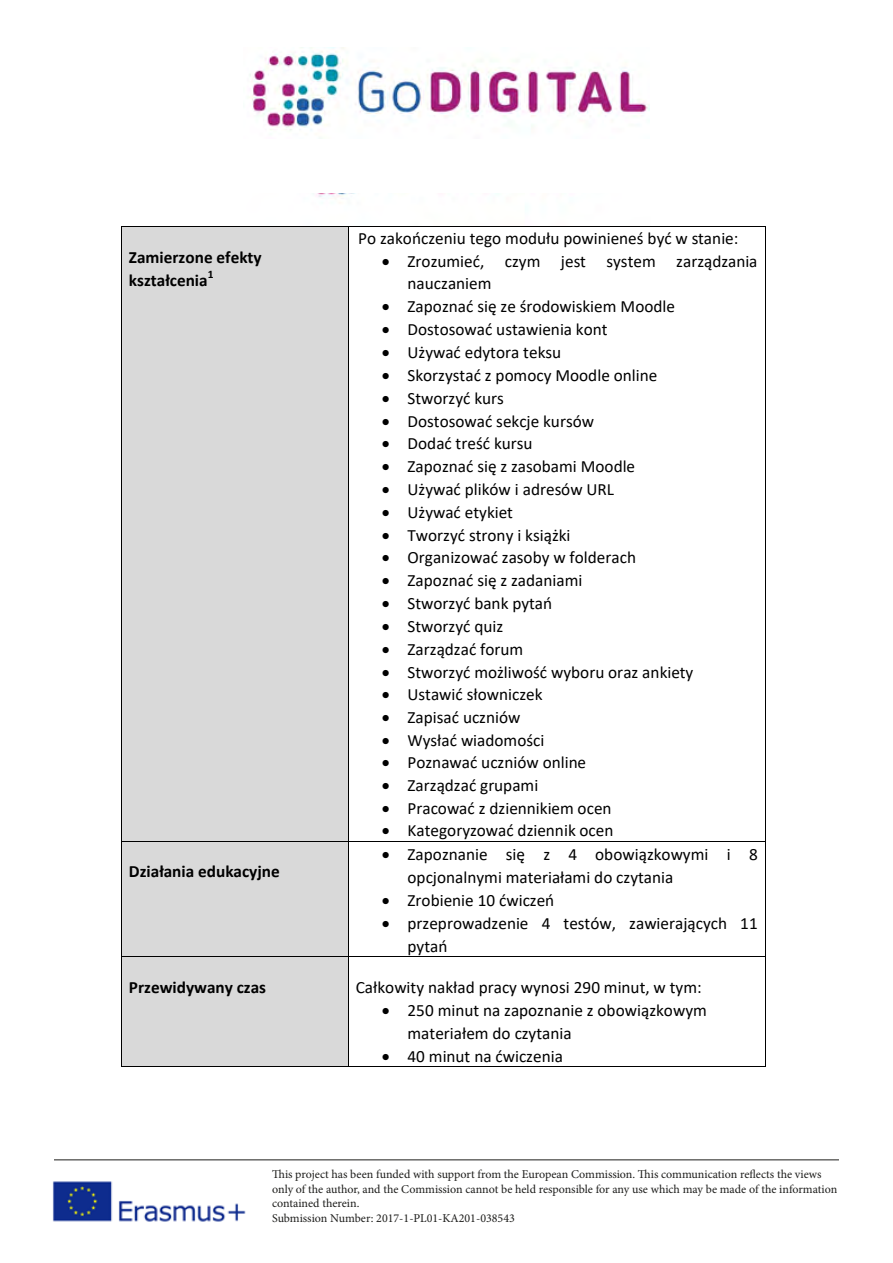
<style>
.page{position:relative;width:893px;height:1263px;background:#fff}
.page>*{position:absolute;margin:0;border:0;box-sizing:border-box;transform-origin:0 0}
.t1{font:17.25px/23px "Calibri";color:#000}
.t2{font:700 17.25px/23px "Calibri";color:#000}
.t3{font:12px/14.4px "Minion Pro";color:#1d1d1b}
.t4{font:700 11.55px "Calibri";color:#000}
</style>
<div class="page">
<img style="left:249px;top:48px;width:401px;height:83px">
<img style="left:52px;top:1181px;width:194px;height:41px">
<hr style="left:54px;top:1159px;width:785px;height:1px;background:#1d1d1b">
<img style="left:316px;top:193px;width:183px;height:4px">
<div style="left:122px;top:227px;width:226px;height:614px;background:#d9d9d9"></div>
<hr style="left:122px;top:226px;width:226px;height:1px;background:#000">
<hr style="left:348px;top:226px;width:417px;height:1px;background:#000">
<hr style="left:121px;top:227px;width:1px;height:614px;background:#000">
<hr style="left:348px;top:227px;width:1px;height:614px;background:#000">
<hr style="left:765px;top:227px;width:1px;height:614px;background:#000">
<div style="left:122px;top:842px;width:226px;height:114px;background:#d9d9d9"></div>
<hr style="left:122px;top:841px;width:226px;height:1px;background:#000">
<hr style="left:348px;top:841px;width:417px;height:1px;background:#000">
<hr style="left:121px;top:842px;width:1px;height:114px;background:#000">
<hr style="left:348px;top:842px;width:1px;height:114px;background:#000">
<hr style="left:765px;top:842px;width:1px;height:114px;background:#000">
<div style="left:122px;top:957px;width:226px;height:109px;background:#d9d9d9"></div>
<hr style="left:122px;top:956px;width:226px;height:1px;background:#000">
<hr style="left:348px;top:956px;width:417px;height:1px;background:#000">
<hr style="left:121px;top:957px;width:1px;height:109px;background:#000">
<hr style="left:122px;top:1066px;width:226px;height:1px;background:#000">
<hr style="left:348px;top:957px;width:1px;height:109px;background:#000">
<hr style="left:348px;top:1066px;width:417px;height:1px;background:#000">
<hr style="left:765px;top:957px;width:1px;height:109px;background:#000">
<p class="t2" style="left:129px;top:245px;width:134px">Zamierzone efekty kształcenia</p>
<p class="t4" style="left:208px;top:266px;width:7px">1</p>
<p class="t2" style="left:129px;top:860px;width:152px">Działania edukacyjne</p>
<p class="t1" style="left:358px;top:226px;width:382px">Po zakończeniu tego modułu powinieneś być w stanie:</p>
<p class="t1" style="left:407px;top:249px;width:352px;text-indent:-26px">• Zrozumieć, czym jest system zarządzania nauczaniem</p>
<p class="t1" style="left:382px;top:295px;width:295px">• Zapoznać się ze środowiskiem Moodle</p>
<p class="t1" style="left:382px;top:318px;width:227px">• Dostosować ustawienia kont</p>
<p class="t1" style="left:382px;top:341px;width:181px">• Używać edytora teksu</p>
<p class="t1" style="left:382px;top:363px;width:277px">• Skorzystać z pomocy Moodle online</p>
<p class="t1" style="left:382px;top:387px;width:124px">• Stworzyć kurs</p>
<p class="t1" style="left:382px;top:409px;width:214px">• Dostosować sekcje kursów</p>
<p class="t1" style="left:382px;top:431px;width:152px">• Dodać treść kursu</p>
<p class="t1" style="left:382px;top:454px;width:255px">• Zapoznać się z zasobami Moodle</p>
<p class="t1" style="left:382px;top:477px;width:234px">• Używać plików i adresów URL</p>
<p class="t1" style="left:382px;top:500px;width:133px">• Używać etykiet</p>
<p class="t1" style="left:382px;top:523px;width:190px">• Tworzyć strony i książki</p>
<p class="t1" style="left:382px;top:545px;width:256px">• Organizować zasoby w folderach</p>
<p class="t1" style="left:382px;top:568px;width:202px">• Zapoznać się z zadaniami</p>
<p class="t1" style="left:382px;top:591px;width:172px">• Stworzyć bank pytań</p>
<p class="t1" style="left:382px;top:614px;width:123px">• Stworzyć quiz</p>
<p class="t1" style="left:382px;top:637px;width:143px">• Zarządzać forum</p>
<p class="t1" style="left:382px;top:660px;width:313px">• Stworzyć możliwość wyboru oraz ankiety</p>
<p class="t1" style="left:382px;top:682px;width:162px">• Ustawić słowniczek</p>
<p class="t1" style="left:382px;top:705px;width:140px">• Zapisać uczniów</p>
<p class="t1" style="left:382px;top:728px;width:164px">• Wysłać wiadomości</p>
<p class="t1" style="left:382px;top:751px;width:206px">• Poznawać uczniów online</p>
<p class="t1" style="left:382px;top:774px;width:158px">• Zarządzać grupami</p>
<p class="t1" style="left:382px;top:797px;width:231px">• Pracować z dziennikiem ocen</p>
<p class="t1" style="left:382px;top:818px;width:233px">• Kategoryzować dziennik ocen</p>
<p class="t1" style="left:407px;top:842px;width:352px;text-indent:-26px">• Zapoznanie się z 4 obowiązkowymi i 8 opcjonalnymi materiałami do czytania</p>
<p class="t1" style="left:382px;top:888px;width:174px">• Zrobienie 10 ćwiczeń</p>
<p class="t1" style="left:407px;top:911px;width:352px;text-indent:-26px">• przeprowadzenie 4 testów, zawierających 11 pytań</p>
<p class="t2" style="left:129px;top:975px;width:139px">Przewidywany czas</p>
<p class="t1" style="left:356px;top:975px;width:347px">Całkowity nakład pracy wynosi 290 minut, w tym:</p>
<p class="t1" style="left:407px;top:998px;width:301px;text-indent:-26px">• 250 minut na zapoznanie z obowiązkowym materiałem do czytania</p>
<p class="t1" style="left:382px;top:1044px;width:183px">• 40 minut na ćwiczenia</p>
<p class="t3" style="left:272px;top:1167px;width:567px">This project has been funded with support from the European Commission. This communication reflects the views only of the author, and the Commission cannot be held responsible for any use which may be made of the information contained therein.<br>Submission Number: 2017-1-PL01-KA201-038543</p>
</div>
